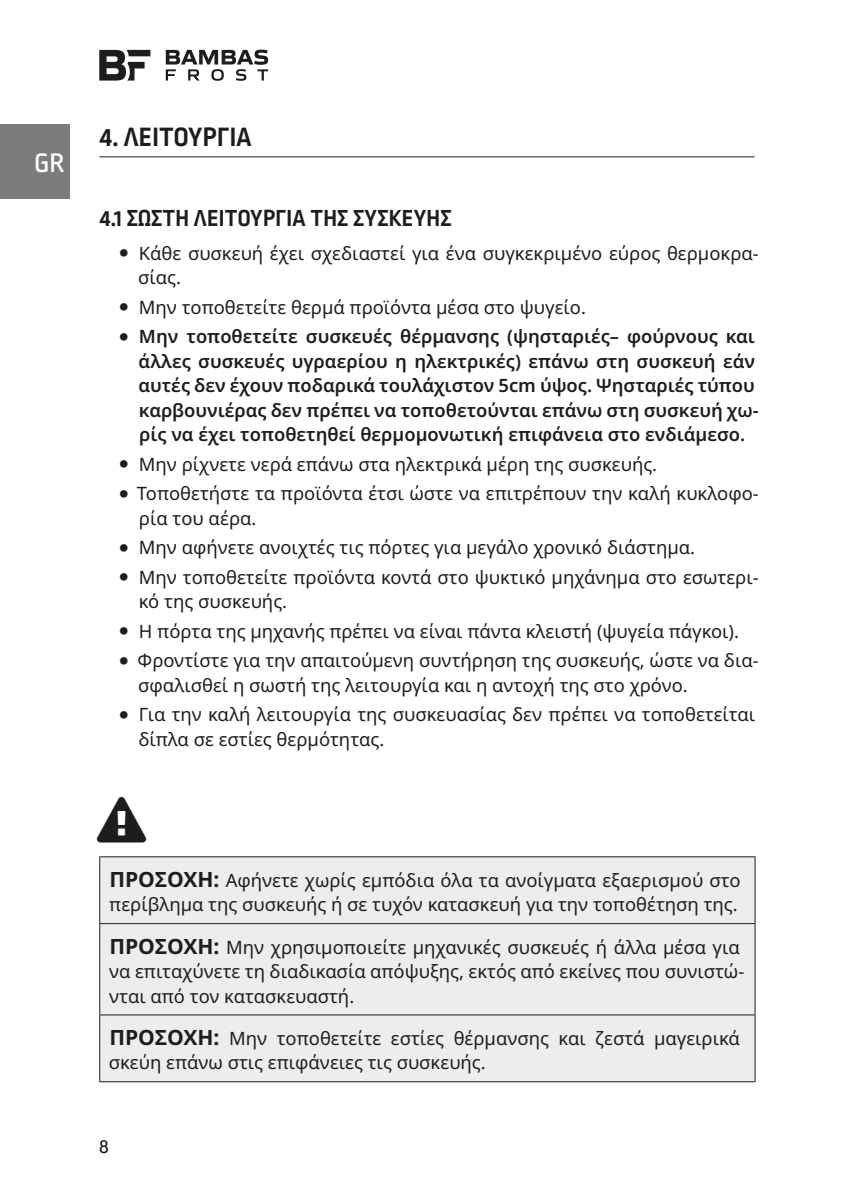
<style>
.page{position:relative;width:844px;height:1191px;background:#fff}
.page>*{position:absolute;margin:0;border:0;box-sizing:border-box;transform-origin:0 0}
.t1{font:700 28px "Ropa Sans Pro";letter-spacing:.01em;color:#1d1d1b}
.t2{font:500 28px "Ropa Sans Pro";color:#fff}
.t3{font:700 24.5px "Ropa Sans Pro";letter-spacing:.01em;color:#1d1d1b}
.t4{font:21px "Ropa Sans Pro";color:#1d1d1b}
.t5{font:18.38px/29.4px "Noto Sans";color:#1d1d1b}
.t6{font:600 18.38px/24.5px "Noto Sans";color:#1d1d1b}
.s1{font-weight:700;font-size:21px}
</style>
<div class="page">
<div style="left:0;top:124px;width:69px;height:74px;background:#7c7c7c"></div>
<svg style="left:166px;top:50px;width:102px;height:31px"></svg>
<svg style="left:99px;top:50px;width:51px;height:31px"></svg>
<hr style="left:99px;top:156px;width:655px;height:1px;background:#1d1d1b">
<div style="left:100px;top:857px;width:654px;height:224px;background:#ededed"></div>
<hr style="left:99px;top:856px;width:656px;height:1px;background:#1d1d1b">
<hr style="left:99px;top:857px;width:1px;height:66px;background:#1d1d1b">
<hr style="left:754px;top:857px;width:1px;height:66px;background:#1d1d1b">
<hr style="left:99px;top:923px;width:656px;height:1px;background:#1d1d1b">
<hr style="left:99px;top:924px;width:1px;height:90px;background:#1d1d1b">
<hr style="left:754px;top:924px;width:1px;height:90px;background:#1d1d1b">
<hr style="left:99px;top:1014px;width:656px;height:1px;background:#1d1d1b">
<hr style="left:99px;top:1015px;width:1px;height:66px;background:#1d1d1b">
<hr style="left:754px;top:1015px;width:1px;height:66px;background:#1d1d1b">
<hr style="left:99px;top:1081px;width:656px;height:1px;background:#1d1d1b">
<h1 class="t2" style="left:34px;top:148px;width:32px">GR</h1>
<h1 class="t1" style="left:100px;top:121px;width:153px">4. ΛΕΙΤΟΥΡΓΙΑ</h1>
<h2 class="t3" style="left:100px;top:204px;width:353px">4.1 ΣΩΣΤΗ ΛΕΙΤΟΥΡΓΙΑ ΤΗΣ ΣΥΣΚΕΥΗΣ</h2>
<p class="t5" style="left:138px;top:241px;width:622px;line-height:24.5px">Κάθε συσκευή έχει σχεδιαστεί για ένα συγκεκριμένο εύρος θερμοκρα&shy;σίας.</p>
<p class="t5" style="left:139px;top:293px;width:448px">Μην τοποθετείτε θερμά προϊόντα μέσα στο ψυγείο.</p>
<p class="t6" style="left:138px;top:325px;width:621px">Μην τοποθετείτε συσκευές θέρμανσης (ψησταριές– φούρνους και άλλες συσκευές υγραερίου η ηλεκτρικές) επάνω στη συσκευή εάν αυτές δεν έχουν ποδαρικά τουλάχιστον 5cm ύψος. Ψησταριές τύπου καρβουνιέρας δεν πρέπει να τοποθετούνται επάνω στη συσκευή χω&shy;ρίς να έχει τοποθετηθεί θερμομονωτική επιφάνεια στο ενδιάμεσο.</p>
<p class="t5" style="left:137px;top:450px;width:623px">Μην ρίχνετε νερά επάνω στα ηλεκτρικά μέρη της συσκευής.<br>Τοποθετήστε τα προϊόντα έτσι ώστε να επιτρέπουν την καλή κυκλοφο-</p>
<p class="t5" style="left:139px;top:504px;width:621px">ρία του αέρα.<br>Μην αφήνετε ανοιχτές τις πόρτες για μεγάλο χρονικό διάστημα.<br>Μην τοποθετείτε προϊόντα κοντά στο ψυκτικό μηχάνημα στο εσωτερι-</p>
<p class="t5" style="left:138px;top:587px;width:622px">κό της συσκευής.<br>Η πόρτα της μηχανής πρέπει να είναι πάντα κλειστή (ψυγεία πάγκοι).<br>Φροντίστε για την απαιτούμενη συντήρηση της συσκευής, ώστε να δια-</p>
<p class="t5" style="left:138px;top:671px;width:618px">σφαλισθεί η σωστή της λειτουργία και η αντοχή της στο χρόνο.<br>Για την καλή λειτουργία της συσκευασίας δεν πρέπει να τοποθετείται</p>
<p class="t5" style="left:138px;top:725px;width:247px">δίπλα σε εστίες θερμότητας.</p>
<p class="t5" style="left:109px;top:868px;width:632px;line-height:24.5px"><span class="s1">ΠΡΟΣΟΧΗ:</span> Αφήνετε χωρίς εμπόδια όλα τα ανοίγματα εξαερισμού στο περίβλημα της συσκευής ή σε τυχόν κατασκευή για την τοποθέτηση της.</p>
<p class="t5" style="left:109px;top:935px;width:636px;line-height:24.5px"><span class="s1">ΠΡΟΣΟΧΗ:</span> Μην χρησιμοποιείτε μηχανικές συσκευές ή άλλα μέσα για να επιταχύνετε τη διαδικασία απόψυξης, εκτός από εκείνες που συνιστώ&shy;νται από τον κατασκευαστή.</p>
<p class="t5" style="left:109px;top:1026px;width:632px;line-height:24.5px"><span class="s1">ΠΡΟΣΟΧΗ:</span> Μην τοποθετείτε εστίες θέρμανσης και ζεστά μαγειρικά σκεύη επάνω στις επιφάνειες τις συσκευής.</p>
<p class="t4" style="left:99px;top:1135px;width:11px">8</p>
</div>
